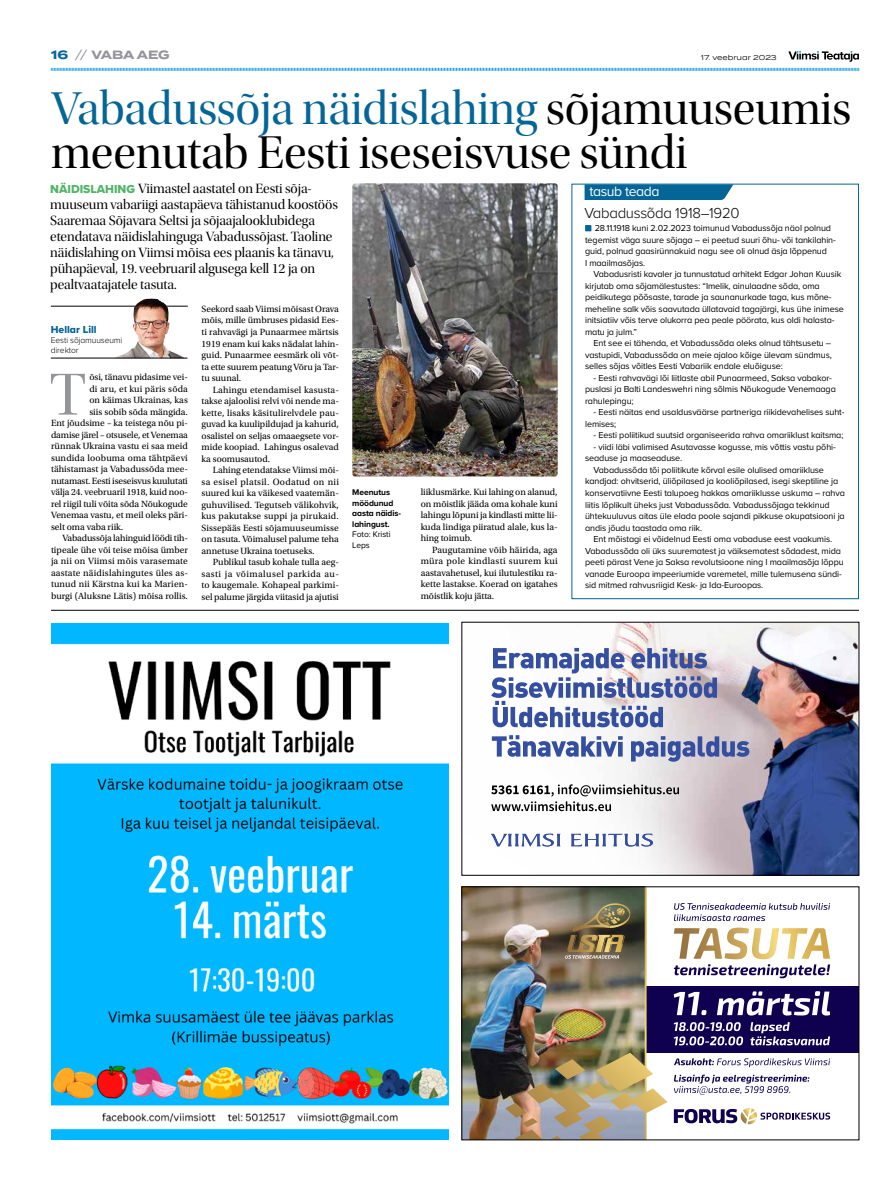
<style>
.page{position:relative;width:893px;height:1191px;background:#fff}
.page>*{position:absolute;margin:0;border:0;box-sizing:border-box;transform-origin:0 0}
.t1{font:61.8px "Utopia Std Disp";color:#94949b}
.t2{font:48px/44px "Utopia Std Disp";letter-spacing:-.005em;color:#000}
.t3{font:300 15px "Proxima Nova";letter-spacing:-.02em;color:#000}
.t4{font:14px/16px "Utopia Std Disp";letter-spacing:-.005em;color:#000}
.t5{font:14px "Proxima Nova";letter-spacing:-.03em;color:#fff}
.t6{font:700 12px "Termina";letter-spacing:-.01em;color:#94949b}
.t7{font:10.5px "Proxima Nova Extrabld";color:#046597}
.t8{font:9.5px/11.5px "Utopia Std";letter-spacing:-.005em;color:#000;text-align:justify}
.t9{font:9.5px "Utopia Std";letter-spacing:.015em;color:#000}
.t10{font:9.5px "Utopia Std";letter-spacing:.02em;color:#000}
.t11{font:9px/11.5px "Proxima Nova";letter-spacing:-.01em;color:#000}
.t12{font:700 8.5px/10.5px "Proxima Nova";letter-spacing:-.01em;color:#000}
.t13{font:300 8.5px/10px "Proxima Nova";letter-spacing:-.01em;color:#000}
.t14{font:8.5px/10.5px "Proxima Nova";letter-spacing:-.01em;color:#000}
.t15{font:7px "Termina";color:#000}
.s1{color:#046597}
.s2{font-weight:400}
.s3{font-family:"Proxima Nova Extrabld";font-size:12px;color:#51b465}
</style>
<div class="page">
<svg style="left:51px;top:51px;width:808px;height:20px"></svg>
<hr style="left:51px;top:306px;width:137px;height:1px;background:#000">
<img style="left:51px;top:623px;width:397px;height:516px">
<div style="left:571px;top:184px;width:288px;height:415px;border:1px solid #046597"></div>
<svg style="left:585px;top:184px;width:148px;height:16px;background:#0d6b9b"></svg>
<svg style="left:585px;top:225px;width:6px;height:6px"></svg>
<hr style="left:51px;top:610px;width:808px;height:1px;background:#000">
<img style="left:113px;top:298px;width:72px;height:60px">
<hr style="left:51px;top:358px;width:136px;height:1px;background:#000">
<img style="left:352px;top:183px;width:206px;height:293px">
<img style="left:574px;top:624px;width:283px;height:249px">
<svg style="left:491px;top:708px;width:300px;height:165px"></svg>
<svg style="left:491px;top:648px;width:226px;height:79px"></svg>
<svg style="left:492px;top:735px;width:131px;height:21px"></svg>
<svg style="left:631px;top:736px;width:118px;height:25px;background:#8f97be"></svg>
<svg style="left:491px;top:784px;width:188px;height:27px"></svg>
<svg style="left:491px;top:833px;width:162px;height:13px"></svg>
<div style="left:646px;top:986px;width:213px;height:66px;background:#100050"></div>
<img style="left:464px;top:888px;width:41px;height:250px">
<img style="left:505px;top:888px;width:163px;height:250px">
<svg style="left:674px;top:903px;width:156px;height:18px"></svg>
<svg style="left:674px;top:927px;width:156px;height:51px"></svg>
<svg style="left:674px;top:1058px;width:156px;height:9px"></svg>
<svg style="left:674px;top:1074px;width:135px;height:21px"></svg>
<svg style="left:674px;top:1108px;width:156px;height:16px"></svg>
<svg style="left:674px;top:991px;width:156px;height:24px"></svg>
<svg style="left:674px;top:1022px;width:69px;height:23px"></svg>
<svg style="left:750px;top:1022px;width:80px;height:23px"></svg>
<h3 class="t6" style="left:51px;top:46px;width:120px"><span class="s1">16</span> <span class="s2">//</span> VABA AEG</h3>
<p class="t15" style="left:701px;top:52px;width:77px">17. veebruar 2023</p>
<h2 class="t2" style="left:51px;top:88px;width:802px"><span class="s1">Vabadussõja näidislahing</span> sõjamuuseumis meenutab Eesti iseseisvuse sündi</h2>
<h3 class="t5" style="left:589px;top:181px;width:71px">tasub teada</h3>
<p class="t11" style="left:585px;top:222px;width:252px;text-indent:10px">28.11.1918 kuni 2.02.2023 toimunud Vabadussõja näol polnud tegemist väga suure sõjaga – ei peetud suuri õhu- või tankilahin&shy;guid, polnud gaasirünnakuid nagu see oli olnud äsja lõppenud<br>I maailmasõjas.</p>
<p class="t11" style="left:585px;top:268px;width:260px;text-indent:9px">Vabadusristi kavaler ja tunnustatud arhitekt Edgar Johan Kuusik kirjutab oma sõjamälestustes: “Imelik, ainulaadne sõda, oma peidikutega põõsaste, tarade ja saunanurkade taga, kus mõne&shy;meheline salk võis saavutada üllatavaid tagajärgi, kus ühe inimese initsiatiiv võis terve olukorra pea peale pöörata, kus oldi halasta&shy;matu ja julm.”</p>
<p class="t11" style="left:585px;top:337px;width:248px;text-align:justify;text-indent:9px">Ent see ei tähenda, et Vabadussõda oleks olnud tähtsusetu – vastupidi, Vabadussõda on meie ajaloo kõige ülevam sündmus, selles sõjas võitles Eesti Vabariik endale eluõiguse:</p>
<p class="t11" style="left:585px;top:372px;width:252px;text-indent:9px">- Eesti rahvavägi lõi liitlaste abil Punaarmeed, Saksa vabakor&shy;puslasi ja Balti Landeswehri ning sõlmis Nõukogude Venemaaga rahulepingu;</p>
<p class="t11" style="left:585px;top:406px;width:261px;text-indent:9px">- Eesti näitas end usaldusväärse partneriga riikidevahelises suht&shy;lemises;</p>
<p class="t11" style="left:594px;top:429px;width:251px">- Eesti poliitikud suutsid organiseerida rahva omariiklust kaitsma;</p>
<p class="t11" style="left:585px;top:441px;width:252px;text-indent:9px">- viidi läbi valimised Asutavasse kogusse, mis võttis vastu põhi&shy;seaduse ja maaseaduse.</p>
<p class="t11" style="left:585px;top:464px;width:261px;text-indent:9px">Vabadussõda tõi poliitikute kõrval esile olulised omariikluse kandjad: ohvitserid, üliõpilased ja kooliõpilased, isegi skeptiline ja konservatiivne Eesti talupoeg hakkas omariiklusse uskuma – rahva liitis lõplikult üheks just Vabadussõda. Vabadussõjaga tekkinud ühtekuuluvus aitas üle elada poole sajandi pikkuse okupatsiooni ja andis jõudu taastada oma riik.</p>
<p class="t11" style="left:585px;top:533px;width:260px;text-indent:9px">Ent mõistagi ei võidelnud Eesti oma vabaduse eest vaakumis.<br>Vabadussõda oli üks suurematest ja väiksematest sõdadest, mida peeti pärast Vene ja Saksa revolutsioone ning I maailmasõja lõppu vanade Euroopa impeeriumide varemetel, mille tulemusena sündi&shy;sid mitmed rahvusriigid Kesk- ja Ida-Euroopas.</p>
<p class="t4" style="left:50px;top:181px;width:289px"><span class="s3">NÄIDISLAHING</span> Viimastel aastatel on Eesti sõja&shy;muuseum vabariigi aastapäeva tähistanud koostöös Saaremaa Sõjavara Seltsi ja sõjaajalooklubidega etendatava näidislahinguga Vabadussõjast. Taoline näidislahing on Viimsi mõisa ees plaanis ka tänavu, pühapäeval, 19. veebruaril algusega kell 12 ja on pealtvaatajatele tasuta.</p>
<h3 class="t3" style="left:584px;top:202px;width:157px">Vabadussõda 1918–1920</h3>
<p class="t8" style="left:202px;top:303px;width:139px">Seekord saab Viimsi mõisast Orava mõis, mille ümbruses pidasid Ees&shy;ti rahvavägi ja Punaarmee märtsis 1919 enam kui kaks nädalat lahin&shy;guid. Punaarmee eesmärk oli võt&shy;ta ette suurem peatung Võru ja Tar&shy;tu suunal.</p>
<p class="t8" style="left:202px;top:384px;width:139px;text-indent:11px">Lahingu etendamisel kasusta&shy;takse ajaloolisi relvi või nende ma&shy;kette, lisaks käsitulirelvdele pau&shy;guvad ka kuulipildujad ja kahurid, osalistel on seljas omaaegsete vor&shy;mide koopiad. Lahingus osalevad ka soomusautod.</p>
<p class="t8" style="left:202px;top:464px;width:139px;text-indent:11px">Lahing etendatakse Viimsi mõi&shy;sa esisel platsil. Oodatud on nii suured kui ka väikesed vaatemän&shy;guhuvilised. Tegutseb välikohvik, kus pakutakse suppi ja pirukaid.<br>Sissepääs Eesti sõjamuuseumisse on tasuta. Võimalusel palume teha annetuse Ukraina toetuseks.</p>
<p class="t8" style="left:202px;top:556px;width:139px;text-indent:11px">Publikul tasub kohale tulla aeg&shy;sasti ja võimalusel parkida au&shy;to kaugemale. Kohapeal parkimi&shy;sel palume järgida viitasid ja ajutisi</p>
<p class="t7" style="left:51px;top:322px;width:47px">Hellar Lill</p>
<p class="t13" style="left:51px;top:335px;width:73px">Eesti sõjamuuseumi direktor</p>
<h1 class="t1" style="left:49px;top:362px;width:38px">T</h1>
<p class="t8" style="left:89px;top:371px;width:100px">õsi, tänavu pidasime vei-</p>
<p class="t9" style="left:89px;top:383px;width:100px">di aru, et kui päris sõda</p>
<p class="t8" style="left:89px;top:394px;width:100px">on käimas Ukrainas, kas</p>
<p class="t8" style="left:89px;top:406px;width:100px">siis sobib sõda mängida.</p>
<p class="t8" style="left:51px;top:417px;width:138px">Ent jõudsime – ka teistega nõu pi-</p>
<p class="t8" style="left:51px;top:429px;width:138px">damise järel – otsusele, et Venemaa</p>
<p class="t8" style="left:51px;top:440px;width:138px">rünnak Ukraina vastu ei saa meid</p>
<p class="t9" style="left:51px;top:452px;width:138px">sundida loobuma oma tähtpäevi</p>
<p class="t8" style="left:51px;top:463px;width:138px">tähistamast ja Vabadussõda mee-</p>
<p class="t8" style="left:51px;top:475px;width:138px">nutamast. Eesti iseseisvus kuulutati</p>
<p class="t8" style="left:51px;top:486px;width:138px">välja 24. veebruaril 1918, kuid noo-</p>
<p class="t8" style="left:51px;top:498px;width:138px">rel riigil tuli võita sõda Nõukogude</p>
<p class="t8" style="left:51px;top:509px;width:138px">Venemaa vastu, et meil oleks päri-</p>
<p class="t8" style="left:51px;top:521px;width:74px">selt oma vaba riik.</p>
<p class="t8" style="left:62px;top:532px;width:127px">Vabadussõja lahinguid löödi tih-</p>
<p class="t8" style="left:51px;top:544px;width:138px">tipeale ühe või teise mõisa ümber</p>
<p class="t9" style="left:51px;top:556px;width:138px">ja nii on Viimsi mõis varasemate</p>
<p class="t10" style="left:51px;top:567px;width:138px">aastate näidislahingutes üles as-</p>
<p class="t9" style="left:51px;top:579px;width:138px">tunud nii Kärstna kui ka Marien-</p>
<p class="t8" style="left:51px;top:590px;width:138px">burgi (Aluksne Lätis) mõisa rollis.</p>
<p class="t8" style="left:421px;top:486px;width:138px">liiklusmärke. Kui lahing on alanud, on mõistlik jääda oma kohale kuni lahingu lõpuni ja kindlasti mitte lii&shy;kuda lindiga piiratud alale, kus la&shy;hing toimub.</p>
<p class="t8" style="left:421px;top:544px;width:138px;text-indent:11px">Paugutamine võib häirida, aga müra pole kindlasti suurem kui aastavahetusel, kui ilutulestiku ra&shy;kette lastakse. Koerad on igatahes mõistlik koju jätta.</p>
<p class="t12" style="left:352px;top:487px;width:50px">Meenutus möödunud aasta näidis&shy;lahingust.</p>
<p class="t14" style="left:352px;top:529px;width:40px">Foto: Kristi<br>Leps</p>
</div>
